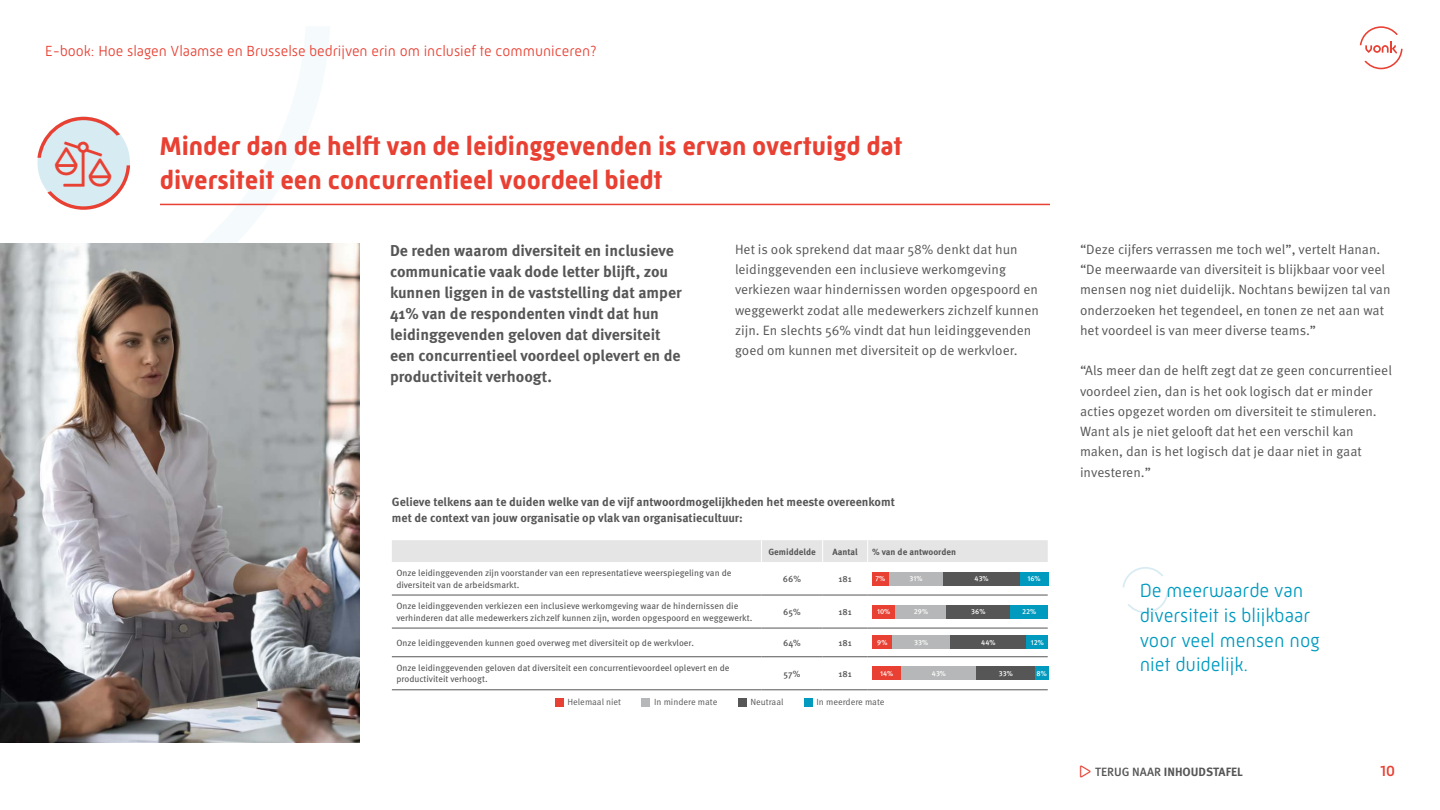
<style>
.page{position:relative;width:1440px;height:810px;background:#fff}
.page>*{position:absolute;margin:0;border:0;box-sizing:border-box;transform-origin:0 0}
.t1{font:300 45px "Font Awesome 5 Pro";color:#e84032}
.t2{font:700 26.25px/33.8px "Mic 32 New";color:#e84032}
.t3{font:300 19.5px/24.8px "Mic 32 New";color:#009abf}
.t4{font:700 15.75px/21px "Meta Pro";color:#575656}
.t5{font:300 15px "Mic 32 New";color:#e84032}
.t6{font:500 15px "Mic 32 New";color:#e84032}
.t7{font:13.5px/20.2px "Meta Pro Norm";color:#575656}
.t8{font:700 12px/16.5px "Meta Pro";color:#575656}
.t9{font:9px/11.2px "Meta Pro";color:#575656}
.t10{font:9px "Meta Pro Norm";color:#575656}
.t11{font:700 9px "Meta Pro";color:#575656}
.t12{font:500 9px "Meta Pro";color:#575656}
.t13{font:500 7.2px "Meta Pro";color:#fff}
.s1{color:#e84032}
.s2{font-weight:500}
</style>
<div class="page">
<svg style="left:0;top:203px;width:330px;height:41px"></svg>
<hr style="left:160px;top:204px;width:890px;height:1px;background:#e84032">
<img style="left:0;top:244px;width:360px;height:498px">
<hr style="left:392px;top:595px;width:369px;height:1px;background:#575656">
<hr style="left:761px;top:595px;width:62px;height:1px;background:#575656">
<hr style="left:823px;top:595px;width:45px;height:1px;background:#575656">
<hr style="left:868px;top:595px;width:180px;height:1px;background:#575656">
<hr style="left:392px;top:628px;width:369px;height:1px;background:#575656">
<hr style="left:761px;top:628px;width:62px;height:1px;background:#575656">
<hr style="left:823px;top:628px;width:45px;height:1px;background:#575656">
<hr style="left:868px;top:628px;width:180px;height:1px;background:#575656">
<hr style="left:392px;top:657px;width:369px;height:1px;background:#575656">
<hr style="left:761px;top:657px;width:62px;height:1px;background:#575656">
<hr style="left:823px;top:657px;width:45px;height:1px;background:#575656">
<hr style="left:868px;top:657px;width:180px;height:1px;background:#575656">
<hr style="left:392px;top:690px;width:369px;height:1px;background:#575656">
<hr style="left:761px;top:690px;width:62px;height:1px;background:#575656">
<hr style="left:823px;top:690px;width:45px;height:1px;background:#575656">
<hr style="left:868px;top:690px;width:180px;height:1px;background:#575656">
<div style="left:392px;top:540px;width:656px;height:22px;background:#e5e5e5"></div>
<div style="left:872px;top:572px;width:17px;height:13px;background:#e84032"></div>
<div style="left:889px;top:572px;width:55px;height:13px;background:#b6b7b8"></div>
<div style="left:944px;top:572px;width:76px;height:13px;background:#575656"></div>
<div style="left:1020px;top:572px;width:28px;height:13px;background:#009abf"></div>
<div style="left:872px;top:605px;width:24px;height:13px;background:#e84032"></div>
<div style="left:896px;top:605px;width:50px;height:13px;background:#b6b7b8"></div>
<div style="left:946px;top:605px;width:64px;height:13px;background:#575656"></div>
<div style="left:1010px;top:605px;width:38px;height:13px;background:#009abf"></div>
<div style="left:872px;top:636px;width:20px;height:13px;background:#e84032"></div>
<div style="left:892px;top:636px;width:58px;height:13px;background:#b6b7b8"></div>
<div style="left:950px;top:636px;width:77px;height:13px;background:#575656"></div>
<div style="left:1027px;top:636px;width:21px;height:13px;background:#009abf"></div>
<div style="left:872px;top:666px;width:30px;height:14px;background:#e84032"></div>
<div style="left:902px;top:666px;width:74px;height:14px;background:#b6b7b8"></div>
<div style="left:976px;top:666px;width:59px;height:14px;background:#575656"></div>
<div style="left:1035px;top:666px;width:13px;height:14px;background:#009abf"></div>
<div style="left:555px;top:698px;width:8px;height:8px;background:#e84032"></div>
<div style="left:642px;top:698px;width:8px;height:8px;background:#b6b7b8"></div>
<div style="left:738px;top:698px;width:8px;height:8px;background:#575656"></div>
<div style="left:804px;top:698px;width:8px;height:8px;background:#009abf"></div>
<svg style="left:1123px;top:567px;width:45px;height:46px"></svg>
<svg style="left:1360px;top:26px;width:43px;height:43px"></svg>
<svg style="left:37px;top:117px;width:93px;height:93px"></svg>
<p class="t5" style="left:45px;top:42px;width:553px">E-book: Hoe slagen Vlaamse en Brusselse bedrijven erin om inclusief te communiceren?</p>
<h1 class="t1" style="left:55px;top:141px;width:58px">●■▲●▼</h1>
<h2 class="t2" style="left:160px;top:129px;width:744px">Minder dan de helft van de leidinggevenden is ervan overtuigd dat diversiteit een concurrentieel voordeel biedt</h2>
<p class="t4" style="left:390px;top:239px;width:293px">De reden waarom diversiteit en inclusieve communicatie vaak dode letter blijft, zou kunnen liggen in de vaststelling dat amper 41% van de respondenten vindt dat hun leidinggevenden geloven dat diversiteit een concurrentieel voordeel oplevert en de productiviteit verhoogt.</p>
<p class="t7" style="left:735px;top:238px;width:305px">Het is ook sprekend dat maar 58% denkt dat hun leidinggevenden een inclusieve werkomgeving verkiezen waar hindernissen worden opgespoord en weggewerkt zodat alle medewerkers zichzelf kunnen zijn. En slechts 56% vindt dat hun leidinggevenden goed om kunnen met diversiteit op de werkvloer.</p>
<p class="t8" style="left:392px;top:492px;width:505px">Gelieve telkens aan te duiden welke van de vijf antwoordmogelijkheden het meeste overeenkomt met de context van jouw organisatie op vlak van organisatiecultuur:</p>
<p class="t11" style="left:768px;top:544px;width:49px">Gemiddelde</p>
<p class="t11" style="left:833px;top:544px;width:27px">Aantal</p>
<p class="t11" style="left:872px;top:544px;width:85px">% van de antwoorden</p>
<p class="t9" style="left:396px;top:567px;width:337px">Onze leidinggevenden zijn voorstander van een representatieve weerspiegeling van de diversiteit van de arbeidsmarkt.</p>
<p class="t12" style="left:783px;top:572px;width:20px">66%</p>
<p class="t12" style="left:839px;top:572px;width:15px">181</p>
<p class="t13" style="left:876px;top:573px;width:11px">7%</p>
<p class="t13" style="left:910px;top:573px;width:14px">31%</p>
<p class="t13" style="left:975px;top:573px;width:16px">43%</p>
<p class="t13" style="left:1027px;top:573px;width:15px">16%</p>
<p class="t9" style="left:396px;top:600px;width:358px">Onze leidinggevenden verkiezen een inclusieve werkomgeving waar de hindernissen die verhinderen dat alle medewerkers zichzelf kunnen zijn, worden opgespoord en weggewerkt.</p>
<p class="t12" style="left:783px;top:605px;width:19px">65%</p>
<p class="t12" style="left:839px;top:605px;width:15px">181</p>
<p class="t13" style="left:877px;top:606px;width:15px">10%</p>
<p class="t13" style="left:914px;top:606px;width:16px">29%</p>
<p class="t13" style="left:971px;top:606px;width:16px">36%</p>
<p class="t13" style="left:1022px;top:606px;width:16px">22%</p>
<p class="t9" style="left:396px;top:636px;width:299px">Onze leidinggevenden kunnen goed overweg met diversiteit op de werkvloer.</p>
<p class="t12" style="left:783px;top:636px;width:19px">64%</p>
<p class="t12" style="left:839px;top:636px;width:15px">181</p>
<p class="t13" style="left:877px;top:637px;width:12px">9%</p>
<p class="t13" style="left:914px;top:637px;width:15px">33%</p>
<p class="t13" style="left:981px;top:637px;width:16px">44%</p>
<p class="t13" style="left:1031px;top:637px;width:15px">12%</p>
<p class="t9" style="left:396px;top:662px;width:335px">Onze leidinggevenden geloven dat diversiteit een concurrentievoordeel oplevert en de productiviteit verhoogt.</p>
<p class="t12" style="left:784px;top:667px;width:18px">57%</p>
<p class="t12" style="left:839px;top:667px;width:15px">181</p>
<p class="t13" style="left:880px;top:668px;width:15px">14%</p>
<p class="t13" style="left:932px;top:668px;width:16px">43%</p>
<p class="t13" style="left:999px;top:668px;width:15px">33%</p>
<p class="t13" style="left:1036px;top:668px;width:12px">8%</p>
<p class="t10" style="left:567px;top:696px;width:55px">Helemaal niet</p>
<p class="t10" style="left:654px;top:696px;width:65px">In mindere mate</p>
<p class="t10" style="left:750px;top:696px;width:35px">Neutraal</p>
<p class="t10" style="left:817px;top:696px;width:70px">In meerdere mate</p>
<p class="t7" style="left:1080px;top:238px;width:312px">“Deze cijfers verrassen me toch wel”, vertelt Hanan. “De meerwaarde van diversiteit is blijkbaar voor veel mensen nog niet duidelijk. Nochtans bewijzen tal van onderzoeken het tegendeel, en tonen ze net aan wat het voordeel is van meer diverse teams.”</p>
<p class="t7" style="left:1080px;top:360px;width:313px">“Als meer dan de helft zegt dat ze geen concurrentieel voordeel zien, dan is het ook logisch dat er minder acties opgezet worden om diversiteit te stimuleren.<br>Want als je niet gelooft dat het een verschil kan maken, dan is het logisch dat je daar niet in gaat investeren.”</p>
<h3 class="t3" style="left:1140px;top:578px;width:181px">De meerwaarde van diversiteit is blijkbaar voor veel mensen nog niet duidelijk.</h3>
<p class="t8" style="left:1080px;top:763px;width:164px"><span class="s1">●</span> <span class="s2">TERUG NAAR</span> INHOUDSTAFEL</p>
<p class="t6" style="left:1380px;top:763px;width:16px">10</p>
</div>
